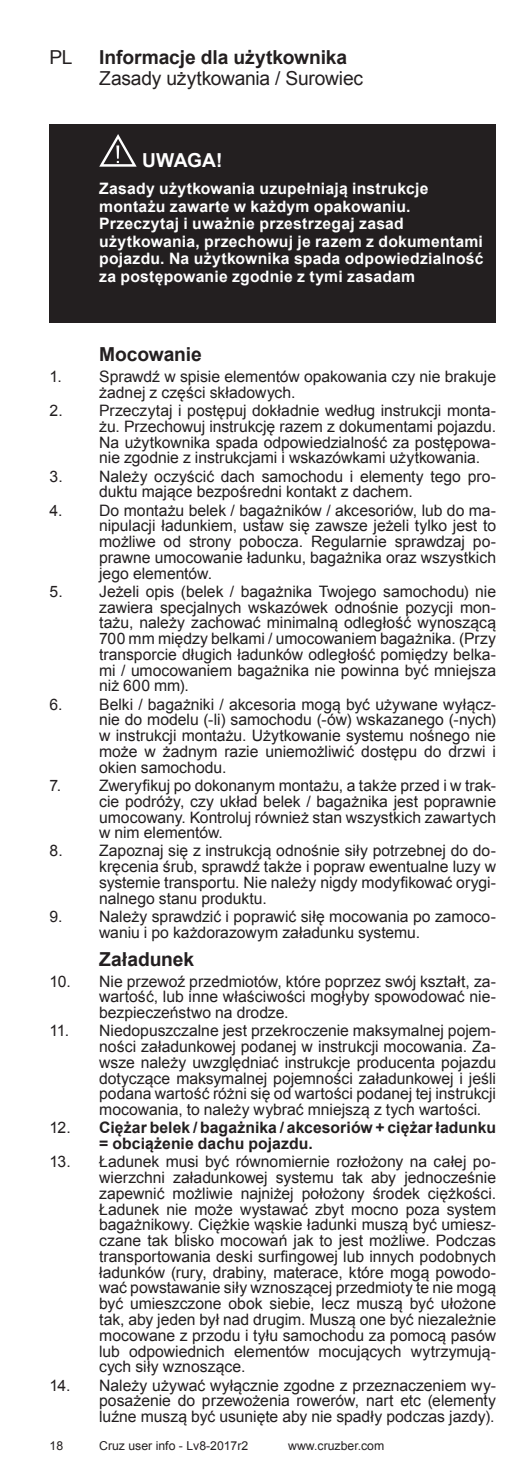
<style>
.page{position:relative;width:521px;height:1474px;background:#fff}
.page>*{position:absolute;margin:0;border:0;box-sizing:border-box;transform-origin:0 0}
.t1{font:700 19.25px "Arial";letter-spacing:-.005em;color:#231f20}
.t2{font:19.25px "Arial";letter-spacing:-.015em;color:#231f20}
.t3{font:700 19.25px "Arial";letter-spacing:-.015em;color:#fff}
.t4{font:15.75px/15.8px "Arial";color:#231f20}
.t5{font:700 15.75px/17.5px "Arial";letter-spacing:.015em;color:#fff}
.t6{font:700 15.75px/15.8px "Arial";letter-spacing:.005em;color:#231f20}
.t7{font:12.25px "Arial";color:#231f20}
</style>
<div class="page">
<div style="left:50px;top:124px;width:446px;height:198px;background:#231f20"></div>
<svg style="left:99px;top:134px;width:38px;height:33px"></svg>
<p class="t2" style="left:50px;top:50px;width:24px">PL</p>
<p class="t4" style="left:50px;top:360px;width:15px;line-height:33.9px">1.<br>2.</p>
<p class="t4" style="left:50px;top:459px;width:15px;line-height:33.9px">3.<br>4.</p>
<p class="t4" style="left:50px;top:583px;width:15px">5.</p>
<p class="t4" style="left:50px;top:696px;width:15px">6.</p>
<p class="t4" style="left:50px;top:777px;width:13px">7.</p>
<p class="t4" style="left:50px;top:843px;width:15px">8.</p>
<p class="t4" style="left:50px;top:908px;width:14px">9.</p>
<p class="t4" style="left:50px;top:973px;width:23px">10.</p>
<p class="t4" style="left:50px;top:1023px;width:21px">11.</p>
<p class="t4" style="left:50px;top:1111px;width:23px;line-height:33.9px">12.<br>13.</p>
<p class="t4" style="left:50px;top:1377px;width:22px">14.</p>
<h4 class="t1" style="left:99px;top:44px;width:249px">Informacje dla użytkownika</h4>
<p class="t2" style="left:99px;top:65px;width:265px">Zasady użytkowania / Surowiec</p>
<h4 class="t3" style="left:142px;top:153px;width:82px">UWAGA!</h4>
<p class="t5" style="left:99px;top:180px;width:386px">Zasady użytkowania uzupełniają instrukcje montażu zawarte w każdym opakowaniu.<br>Przeczytaj i uważnie przestrzegaj zasad użytkowania, przechowuj je razem z dokumentami pojazdu. Na użytkownika spada odpowiedzialność za postępowanie zgodnie z tymi zasadam</p>
<h4 class="t1" style="left:99px;top:342px;width:104px">Mocowanie</h4>
<p class="t4" style="left:99px;top:369px;width:398px">Sprawdź w spisie elementów opakowania czy nie brakuje</p>
<p class="t4" style="left:99px;top:383px;width:398px;line-height:18.2px">żadnej z części składowych.<br>Przeczytaj i postępuj dokładnie według instrukcji monta-</p>
<p class="t4" style="left:99px;top:418px;width:398px;text-align:justify">żu. Przechowuj instrukcję razem z dokumentami pojazdu.<br>Na użytkownika spada odpowiedzialność za postępowa&shy;nie zgodnie z instrukcjami i wskazówkami użytkowania.</p>
<p class="t4" style="left:99px;top:468px;width:398px">Należy oczyścić dach samochodu i elementy tego pro-</p>
<p class="t4" style="left:99px;top:483px;width:398px;line-height:18.2px">duktu mające bezpośredni kontakt z dachem.<br>Do montażu belek / bagażników / akcesoriów, lub do ma-</p>
<p class="t4" style="left:99px;top:518px;width:398px;text-align:justify">nipulacji ładunkiem, ustaw się zawsze jeżeli tylko jest to możliwe od strony pobocza. Regularnie sprawdzaj po&shy;prawne umocowanie ładunku, bagażnika oraz wszystkich</p>
<p class="t4" style="left:99px;top:566px;width:114px">jego elementÛw.</p>
<p class="t4" style="left:99px;top:583px;width:398px;text-align:justify">Jeżeli opis (belek / bagażnika Twojego samochodu) nie zawiera specjalnych wskazówek odnośnie pozycji mon&shy;tażu, należy zachować minimalną odległość wynoszącą 700 mm między belkami / umocowaniem bagażnika. (Przy transporcie długich ładunków odległość pomiędzy belka&shy;mi / umocowaniem bagażnika nie powinna być mniejsza niż 600 mm).</p>
<p class="t4" style="left:99px;top:696px;width:398px;text-align:justify">Belki / bagażniki / akcesoria mogą być używane wyłącz&shy;nie do modelu (-li) samochodu (-ów) wskazanego (-nych) w instrukcji montażu. Użytkowanie systemu nośnego nie może w żadnym razie uniemożliwić dostępu do drzwi i</p>
<p class="t4" style="left:99px;top:759px;width:398px;line-height:18.2px">okien samochodu.<br>Zweryfikuj po dokonanym montażu, a także przed i w trak-</p>
<p class="t4" style="left:99px;top:793px;width:398px">cie podróży, czy układ belek / bagażnika jest poprawnie umocowany. Kontroluj również stan wszystkich zawartych</p>
<p class="t4" style="left:99px;top:825px;width:398px;line-height:18.2px">w nim elementÛw.<br>Zapoznaj się z instrukcją odnośnie siły potrzebnej do do-</p>
<p class="t4" style="left:99px;top:859px;width:398px">kręcenia śrub, sprawdź także i popraw ewentualne luzy w</p>
<p class="t4" style="left:99px;top:874px;width:398px">systemie transportu. Nie należy nigdy modyfikować orygi&shy;nalnego stanu produktu.</p>
<p class="t4" style="left:99px;top:908px;width:398px">Należy sprawdzić i poprawić siłę mocowania po zamoco-</p>
<p class="t4" style="left:99px;top:924px;width:323px">waniu i po każdorazowym załadunku systemu.</p>
<h4 class="t1" style="left:99px;top:946px;width:96px">Załadunek</h4>
<p class="t4" style="left:99px;top:973px;width:398px;text-align:justify">Nie przewoź przedmiotów, które poprzez swój kształt, za&shy;wartość, lub inne właściwości mogłyby spowodować nie&shy;bezpieczeństwo na drodze.</p>
<p class="t4" style="left:99px;top:1023px;width:398px;text-align:justify">Niedopuszczalne jest przekroczenie maksymalnej pojem&shy;ności załadunkowej podanej w instrukcji mocowania. Za&shy;wsze należy uwzględniać instrukcje producenta pojazdu dotyczące maksymalnej pojemności załadunkowej i jeśli podana wartość różni się od wartości podanej tej instrukcji mocowania, to należy wybrać mniejszą z tych wartości.</p>
<p class="t6" style="left:99px;top:1120px;width:398px">Ciężar belek / bagażnika / akcesoriów + ciężar ładunku = obciążenie dachu pojazdu.</p>
<p class="t4" style="left:99px;top:1154px;width:398px;text-align:justify">Ładunek musi być równomiernie rozłożony na całej po&shy;wierzchni załadunkowej systemu tak aby jednocześnie zapewnić możliwie najniżej położony środek ciężkości.<br>Ładunek nie może wystawać zbyt mocno poza system bagażnikowy. Ciężkie wąskie ładunki muszą być umiesz&shy;czane tak blisko mocowań jak to jest możliwe. Podczas transportowania deski surfingowej lub innych podobnych ładunków (rury, drabiny, materace, które mogą powodo&shy;wać powstawanie siły wznoszącej przedmioty te nie mogą być umieszczone obok siebie, lecz muszą być ułożone tak, aby jeden był nad drugim. Muszą one być niezależnie mocowane z przodu i tyłu samochodu za pomocą pasów lub odpowiednich elementów mocujących wytrzymują&shy;cych siły wznoszące.</p>
<p class="t4" style="left:99px;top:1377px;width:398px;text-align:justify">Należy używać wyłącznie zgodne z przeznaczeniem wy&shy;posażenie do przewożenia rowerów, nart etc (elementy luźne muszą być usunięte aby nie spadły podczas jazdy).</p>
<p class="t7" style="left:50px;top:1437px;width:15px">18</p>
<p class="t7" style="left:99px;top:1441px;width:151px">Cruz user info - Lv8-2017r2</p>
<p class="t7" style="left:288px;top:1441px;width:97px">www.cruzber.com</p>
</div>
